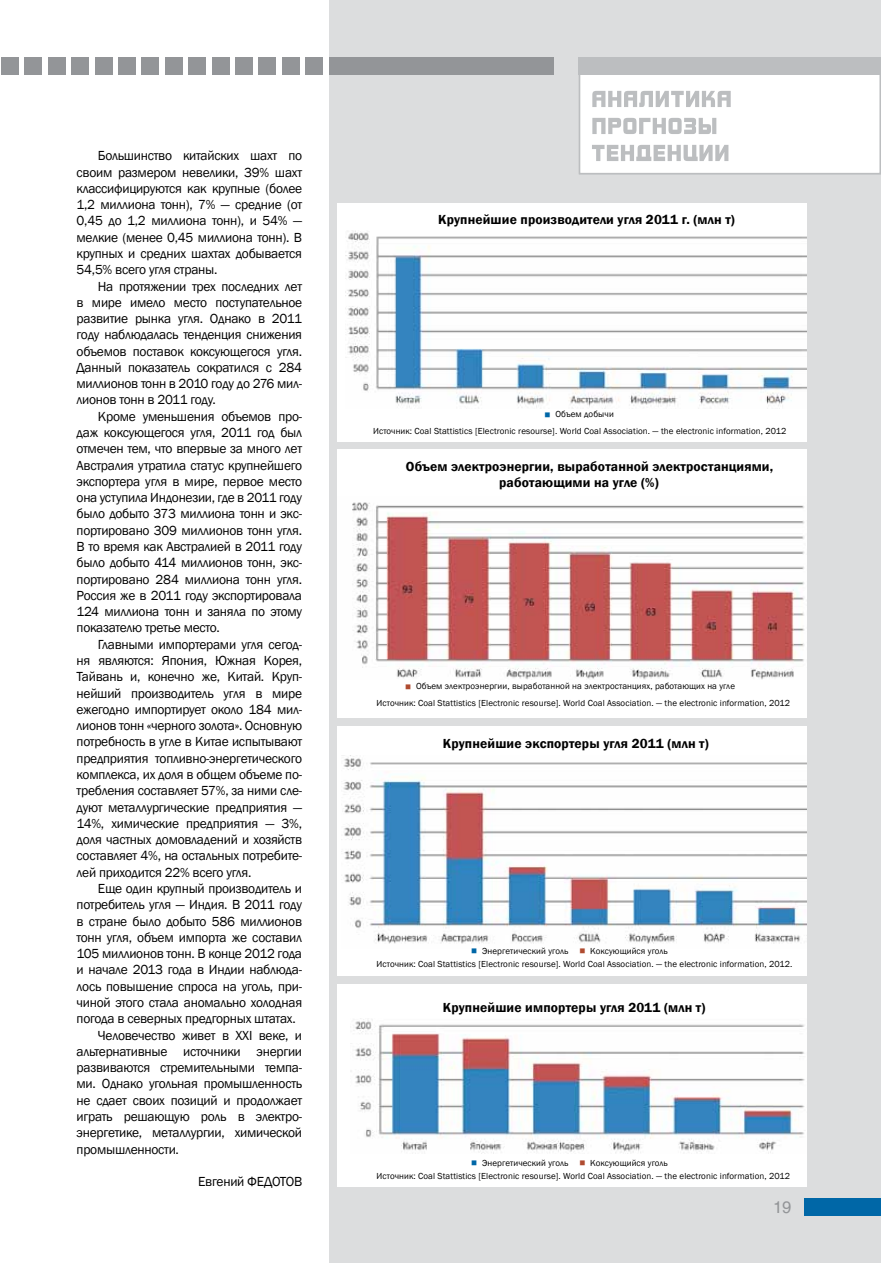
<style>
.page{position:relative;width:881px;height:1263px;background:#fff}
.page>*{position:absolute;margin:0;border:0;box-sizing:border-box;transform-origin:0 0}
.t1{font:16.5px "Helios";color:#939598}
.t2{font:13.5px/16.4px "Franklin Gothic";letter-spacing:-.02em;color:#000;text-align:justify}
.t3{font:600 13.5px/16.2px "Franklin Gothic";letter-spacing:.01em;color:#000}
.t4{font:9px "Franklin Gothic";letter-spacing:.01em;color:#000}
.s1{font-family:"Minion Pro";font-weight:700;font-size:16.5px;color:#0067a7}
.s2{font-family:"Minion Pro";font-weight:700;font-size:16.5px;color:#af4b30}
</style>
<div class="page">
<div style="left:330px;top:0;width:550px;height:1263px;background:#dcddde"></div>
<div style="left:579px;top:58px;width:300px;height:116px;background:#fff"></div>
<div style="left:578px;top:57px;width:302px;height:117px;border:2px solid #bcbec0"></div>
<div style="left:329px;top:58px;width:224px;height:17px;background:#939598"></div>
<div style="left:1px;top:58px;width:17px;height:17px;background:#939598"></div>
<div style="left:578px;top:58px;width:302px;height:17px;background:#bcbec0"></div>
<svg style="left:592px;top:145px;width:136px;height:16px"></svg>
<svg style="left:592px;top:118px;width:124px;height:16px"></svg>
<svg style="left:592px;top:91px;width:138px;height:16px"></svg>
<div style="left:804px;top:1198px;width:76px;height:17px;background:#0067a7"></div>
<div style="left:25px;top:58px;width:17px;height:17px;background:#939598"></div>
<div style="left:48px;top:58px;width:17px;height:17px;background:#939598"></div>
<div style="left:72px;top:58px;width:17px;height:17px;background:#939598"></div>
<div style="left:95px;top:58px;width:17px;height:17px;background:#939598"></div>
<div style="left:118px;top:58px;width:17px;height:17px;background:#939598"></div>
<div style="left:142px;top:58px;width:17px;height:17px;background:#939598"></div>
<div style="left:165px;top:58px;width:17px;height:17px;background:#939598"></div>
<div style="left:188px;top:58px;width:17px;height:17px;background:#939598"></div>
<div style="left:212px;top:58px;width:17px;height:17px;background:#939598"></div>
<div style="left:235px;top:58px;width:17px;height:17px;background:#939598"></div>
<div style="left:259px;top:58px;width:17px;height:17px;background:#939598"></div>
<div style="left:282px;top:58px;width:17px;height:17px;background:#939598"></div>
<div style="left:305px;top:58px;width:17px;height:17px;background:#939598"></div>
<div style="left:337px;top:726px;width:469px;height:250px;background:#fff"></div>
<div style="left:337px;top:985px;width:469px;height:202px;background:#fff"></div>
<div style="left:337px;top:449px;width:469px;height:269px;background:#fff"></div>
<div style="left:337px;top:203px;width:469px;height:238px;background:#fff"></div>
<img style="left:345px;top:231px;width:461px;height:178px">
<img style="left:350px;top:1018px;width:455px;height:136px">
<img style="left:352px;top:502px;width:453px;height:177px">
<img style="left:342px;top:755px;width:464px;height:189px">
<p class="t2" style="left:77px;top:148px;width:227px;text-indent:21px">Большинство китайских шахт по своим размером невелики, 39% шахт классифицируются как крупные (более 1,2 миллиона тонн), 7% — средние (от 0,45 до 1,2 миллиона тонн), и 54% — мелкие (менее 0,45 миллиона тонн). В крупных и средних шахтах добывается 54,5% всего угля страны.</p>
<p class="t2" style="left:77px;top:278px;width:227px;text-indent:21px">На протяжении трех последних лет в мире имело место поступательное развитие рынка угля. Однако в 2011 году наблюдалась тенденция снижения объемов поставок коксующегося угля.<br>Данный показатель сократился с 284 миллионов тонн в 2010 году до 276 мил&shy;лионов тонн в 2011 году.</p>
<p class="t2" style="left:77px;top:408px;width:227px;text-indent:21px">Кроме уменьшения объемов про&shy;даж коксующегося угля, 2011 год был отмечен тем, что впервые за много лет Австралия утратила статус крупнейшего экспортера угля в мире, первое место она уступила Индонезии, где в 2011 году было добыто 373 миллиона тонн и экс&shy;портировано 309 миллионов тонн угля.<br>В то время как Австралией в 2011 году было добыто 414 миллионов тонн, экс&shy;портировано 284 миллиона тонн угля.<br>Россия же в 2011 году экспортировала 124 миллиона тонн и заняла по этому показателю третье место.</p>
<p class="t2" style="left:77px;top:636px;width:227px;text-indent:21px">Главными импортерами угля сегод&shy;ня являются: Япония, Южная Корея, Тайвань и, конечно же, Китай. Круп&shy;нейший производитель угля в мире ежегодно импортирует около 184 мил&shy;лионов тонн «черного золота». Основную потребность в угле в Китае испытывают предприятия топливно-энергетического комплекса, их доля в общем объеме по&shy;требления составляет 57%, за ними сле&shy;дуют металлургические предприятия — 14%, химические предприятия — 3%, доля частных домовладений и хозяйств составляет 4%, на остальных потребите&shy;лей приходится 22% всего угля.</p>
<p class="t2" style="left:98px;top:880px;width:206px">Еще один крупный производитель и</p>
<p class="t2" style="left:77px;top:897px;width:227px">потребитель угля — Индия. В 2011 году</p>
<p class="t2" style="left:77px;top:913px;width:227px">в стране было добыто 586 миллионов</p>
<p class="t2" style="left:77px;top:929px;width:227px">тонн угля, объем импорта же составил</p>
<p class="t2" style="left:77px;top:946px;width:227px">105 миллионов тонн. В конце 2012 года</p>
<p class="t2" style="left:77px;top:962px;width:227px">и начале 2013 года в Индии наблюда-</p>
<p class="t2" style="left:77px;top:978px;width:227px">лось повышение спроса на уголь, при-</p>
<p class="t2" style="left:77px;top:994px;width:227px">чиной этого стала аномально холодная</p>
<p class="t2" style="left:77px;top:1011px;width:220px">погода в северных предгорных штатах.</p>
<p class="t2" style="left:98px;top:1027px;width:206px">Человечество живет в XXI веке, и</p>
<p class="t2" style="left:77px;top:1043px;width:227px">альтернативные источники энергии</p>
<p class="t2" style="left:77px;top:1060px;width:227px">развиваются стремительными темпа-</p>
<p class="t2" style="left:77px;top:1076px;width:227px">ми. Однако угольная промышленность</p>
<p class="t2" style="left:77px;top:1092px;width:227px">не сдает своих позиций и продолжает</p>
<p class="t2" style="left:77px;top:1108px;width:227px">играть решающую роль в электро-</p>
<p class="t2" style="left:77px;top:1125px;width:227px">энергетике, металлургии, химической</p>
<p class="t2" style="left:77px;top:1141px;width:104px">промышленности.</p>
<p class="t2" style="left:198px;top:1174px;width:68px">Евгений Федотов</p>
<p class="t3" style="left:438px;top:212px;width:298px">Крупнейшие производители угля 2011 г. (млн т)</p>
<p class="t4" style="left:544px;top:409px;width:71px"><span class="s1">■</span> Объем добычи</p>
<p class="t4" style="left:373px;top:425px;width:415px">Источник: Coal Stattistics [Electronic resourse]. World Coal Association. — the electronic information, 2012</p>
<p class="t3" style="left:499px;top:458px;width:275px;text-indent:-93px">Объем электроэнергии, выработанной электростанциями, работающими на угле (%)</p>
<p class="t4" style="left:404px;top:681px;width:331px"><span class="s2">■</span> Объем электроэнергии, выработанной на электростанциях, работающих на угле</p>
<p class="t4" style="left:376px;top:697px;width:415px">Источник: Coal Stattistics [Electronic resourse]. World Coal Association. — the electronic information, 2012</p>
<p class="t3" style="left:442px;top:736px;width:267px">Крупнейшие экспортеры угля 2011 (млн т)</p>
<p class="t4" style="left:470px;top:945px;width:198px"><span class="s1">■</span> Энергетический уголь <span class="s2">■</span> Коксующийся уголь</p>
<p class="t4" style="left:376px;top:958px;width:417px">Источник: Coal Stattistics [Electronic resourse]. World Coal Association. — the electronic information, 2012.</p>
<p class="t3" style="left:442px;top:1000px;width:264px">Крупнейшие импортеры угля 2011 (млн т)</p>
<p class="t4" style="left:470px;top:1157px;width:198px"><span class="s1">■</span> Энергетический уголь <span class="s2">■</span> Коксующийся уголь</p>
<p class="t4" style="left:376px;top:1170px;width:415px">Источник: Coal Stattistics [Electronic resourse]. World Coal Association. — the electronic information, 2012</p>
<p class="t1" style="left:772px;top:1197px;width:20px">19</p>
</div>
